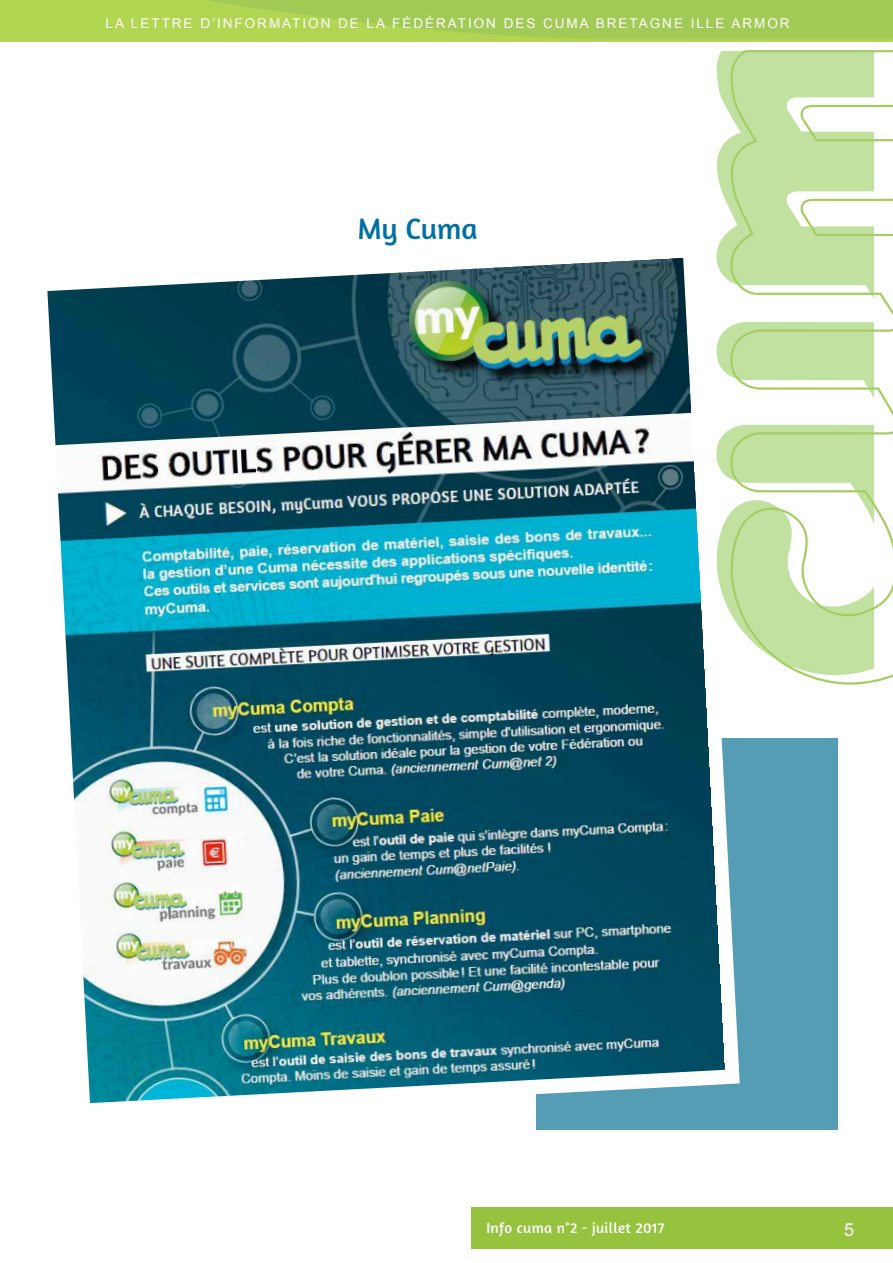
<style>
.page{position:relative;width:893px;height:1263px;background:#fff}
.page>*{position:absolute;margin:0;border:0;box-sizing:border-box;transform-origin:0 0}
.t1{font:30px "Amaranth";letter-spacing:-.005em;color:#006fa3}
.t2{font:18px "Arial";color:#fff}
.t3{font:15px "Amaranth";letter-spacing:.02em;color:#fff}
.t4{font:13.5px "Arial";letter-spacing:.145em;color:#fff}
</style>
<div class="page">
<div style="left:472px;top:1208px;width:421px;height:41px;background:#95c33e"></div>
<img style="left:0;top:0;width:893px;height:41px">
<svg style="left:724px;top:50px;width:169px;height:635px"></svg>
<div style="left:536px;top:738px;width:302px;height:391px;background:#559cb5"></div>
<svg style="left:716px;top:243px;width:24px;height:842px"></svg>
<img style="left:47px;top:258px;width:679px;height:845px">
<p class="t4" style="left:105px;top:14px;width:686px">LA LETTRE D’INFORMATION DE LA FÉDÉRATION DES CUMA BRETAGNE ILLE ARMOR</p>
<h1 class="t1" style="left:357px;top:211px;width:122px">My Cuma</h1>
<p class="t3" style="left:486px;top:1219px;width:180px">Info cuma n°2 - juillet 2017</p>
<h2 class="t2" style="left:844px;top:1217px;width:12px">5</h2>
</div>
